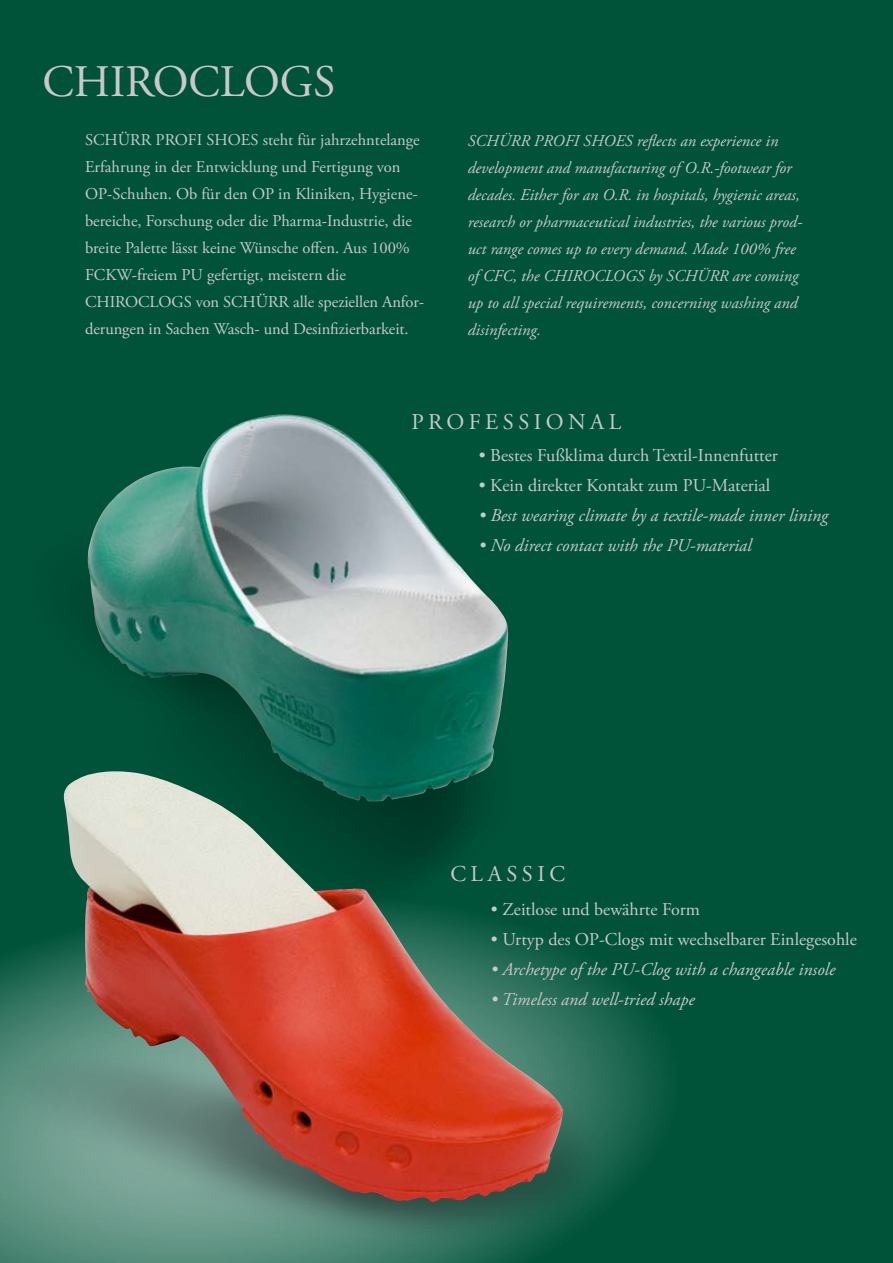
<style>
.page{position:relative;width:893px;height:1263px;background:#005339}
.page>*{position:absolute;margin:0;border:0;box-sizing:border-box;transform-origin:0 0}
.t1{font:45px "Adobe Garamond Pro";color:#c9c9c9}
.t2{font:22.5px "Adobe Garamond Pro";letter-spacing:.2em;color:#c9c9c9}
.t3{font:italic 18px "Adobe Garamond Pro";color:#c9c9c9}
.t4{font:18px "Adobe Garamond Pro";color:#c9c9c9}
.t5{font:16.5px/27px "Adobe Garamond Pro";color:#c9c9c9}
.t6{font:italic 16.5px/27px "Adobe Garamond Pro";color:#c9c9c9}
</style>
<div class="page">
<svg style="left:0;top:973px;width:664px;height:290px"></svg>
<img style="left:0;top:414px;width:595px;height:594px">
<img style="left:87px;top:416px;width:422px;height:355px">
<img style="left:7px;top:1025px;width:609px;height:237px">
<img style="left:63px;top:771px;width:500px;height:431px">
<h1 class="t1" style="left:43px;top:55px;width:295px">CHIROCLOGS</h1>
<p class="t5" style="left:85px;top:127px;width:341px">SCHÜRR PROFI SHOES steht für jahrzehntelange Erfahrung in der Entwicklung und Fertigung von OP-Schuhen. Ob für den OP in Kliniken, Hygiene&shy;bereiche, Forschung oder die Pharma-Industrie, die breite Palette lässt keine Wünsche offen. Aus 100% FCKW-freiem PU gefertigt, meistern die CHIROCLOGS von SCHÜRR alle speziellen Anfor&shy;derungen in Sachen Wasch- und Desinfizierbarkeit.</p>
<p class="t6" style="left:468px;top:128px;width:336px">SCHÜRR PROFI SHOES reflects an experience in development and manufacturing of O.R.-footwear for decades. Either for an O.R. in hospitals, hygienic areas, research or pharmaceutical industries, the various prod&shy;uct range comes up to every demand. Made 100% free of CFC, the CHIROCLOGS by SCHÜRR are coming up to all special requirements, concerning washing and disinfecting.</p>
<h2 class="t2" style="left:411px;top:408px;width:211px">PROFESSIONAL</h2>
<p class="t4" style="left:479px;top:445px;width:301px">• Bestes Fußklima durch Textil-Innenfutter</p>
<p class="t4" style="left:479px;top:475px;width:293px">• Kein direkter Kontakt zum PU-Material</p>
<p class="t3" style="left:479px;top:505px;width:351px">• Best wearing climate by a textile-made inner lining</p>
<p class="t3" style="left:479px;top:535px;width:274px">• No direct contact with the PU-material</p>
<h2 class="t2" style="left:450px;top:860px;width:116px">CLASSIC</h2>
<p class="t4" style="left:491px;top:898px;width:211px">• Zeitlose und bewährte Form</p>
<p class="t4" style="left:491px;top:928px;width:367px">• Urtyp des OP-Clogs mit wechselbarer Einlegesohle</p>
<p class="t3" style="left:491px;top:958px;width:346px">• Archetype of the PU-Clog with a changeable insole</p>
<p class="t3" style="left:491px;top:988px;width:205px">• Timeless and well-tried shape</p>
</div>
